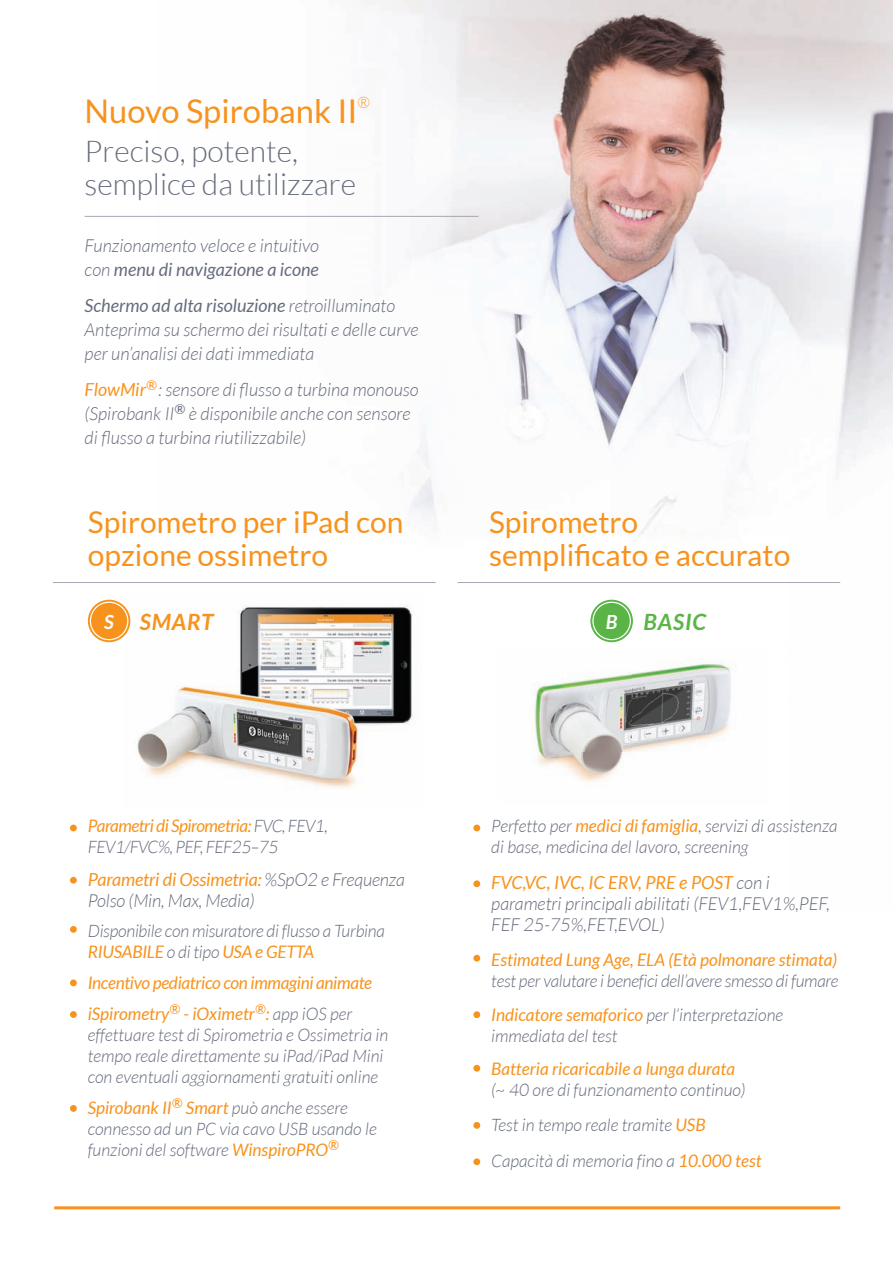
<style>
.page{position:relative;width:893px;height:1263px;background:#fff}
.page>*{position:absolute;margin:0;border:0;box-sizing:border-box;transform-origin:0 0}
.t1{font:32.7px "Lato";color:#f7931d}
.t2{font:30px/33px "Lato";color:#f7931d}
.t3{font:300 30px/32.7px "Lato";color:#666c7d}
.t4{font:italic 700 22.5px "Lato";letter-spacing:.04em;color:#f7931d}
.t5{font:italic 700 22.5px "Lato";letter-spacing:.04em;color:#5ab546}
.t6{font:italic 300 18px/24px "Lato";color:#666c7d}
.t7{font:italic 300 17.25px/21px "Lato";color:#666c7d}
.t8{font:italic 17.25px "Lato";color:#f7931d}
.t9{font:italic 17.25px/30.9px "Lato";letter-spacing:-.02em;color:#f7931d}
.t10{font:italic 300 17.25px/21px "Lato";letter-spacing:-.03em;color:#666c7d}
.t11{font:300 15.75px "Lato";color:#f7931d}
.s1{font-weight:400}
.s2{font-weight:400;color:#f7931d}
.s3{font-size:19.5px;color:#fff}
.s4{font-weight:300;color:#666c7d}
</style>
<div class="page">
<img style="left:156px;top:0;width:632px;height:643px">
<img style="left:788px;top:0;width:105px;height:583px">
<img style="left:123px;top:594px;width:302px;height:194px">
<hr style="left:85px;top:216px;width:393px;height:1px;background:#a6a7b2">
<hr style="left:54px;top:1206px;width:786px;height:3px;background:#f7931d">
<hr style="left:53px;top:582px;width:383px;height:1px;background:#a6a7b2">
<div style="left:70px;top:979px;width:7px;height:7px;background:#f7931d;border-radius:50%"></div>
<div style="left:70px;top:1011px;width:7px;height:7px;background:#f7931d;border-radius:50%"></div>
<div style="left:70px;top:1105px;width:7px;height:7px;background:#f7931d;border-radius:50%"></div>
<div style="left:70px;top:877px;width:7px;height:7px;background:#f7931d;border-radius:50%"></div>
<div style="left:70px;top:926px;width:7px;height:7px;background:#f7931d;border-radius:50%"></div>
<div style="left:70px;top:824px;width:7px;height:7px;background:#f7931d;border-radius:50%"></div>
<svg style="left:88px;top:600px;width:42px;height:42px"></svg>
<div style="left:90px;top:602px;width:38px;height:38px;border:1px solid #fff;border-radius:50%"></div>
<img style="left:534px;top:662px;width:197px;height:120px">
<hr style="left:457px;top:582px;width:383px;height:1px;background:#a6a7b2">
<div style="left:473px;top:1011px;width:7px;height:7px;background:#f7931d;border-radius:50%"></div>
<div style="left:473px;top:1065px;width:7px;height:7px;background:#f7931d;border-radius:50%"></div>
<div style="left:473px;top:1158px;width:7px;height:7px;background:#f7931d;border-radius:50%"></div>
<div style="left:473px;top:1122px;width:7px;height:7px;background:#f7931d;border-radius:50%"></div>
<div style="left:473px;top:880px;width:7px;height:7px;background:#f7931d;border-radius:50%"></div>
<div style="left:473px;top:955px;width:7px;height:6px;background:#f7931d;border-radius:50%"></div>
<svg style="left:590px;top:600px;width:43px;height:42px"></svg>
<div style="left:592px;top:602px;width:39px;height:38px;border:1px solid #fff;border-radius:50%"></div>
<div style="left:473px;top:824px;width:7px;height:7px;background:#f7931d;border-radius:50%"></div>
<h1 class="t1" style="left:85px;top:93px;width:274px">Nuovo Spirobank II</h1>
<p class="t11" style="left:358px;top:94px;width:14px">®</p>
<h2 class="t3" style="left:85px;top:135px;width:273px">Preciso, potente, semplice da utilizzare</h2>
<p class="t6" style="left:85px;top:234px;width:236px">Funzionamento veloce e intuitivo con <span class="s1">menu di navigazione a icone</span></p>
<p class="t6" style="left:85px;top:294px;width:336px"><span class="s1">Schermo ad alta risoluzione</span> retroilluminato<br>Anteprima su schermo dei risultati e delle curve per un’analisi dei dati immediata</p>
<p class="t6" style="left:85px;top:378px;width:336px"><span class="s2">FlowMir</span><sup>®</sup>: sensore di flusso a turbina monouso (Spirobank II<sup>®</sup> è disponibile anche con sensore di flusso a turbina riutilizzabile)</p>
<h2 class="t2" style="left:88px;top:506px;width:317px">Spirometro per iPad con opzione ossimetro</h2>
<h3 class="t4" style="left:104px;top:609px;width:111px"><span class="s3">S</span> SMART</h3>
<h2 class="t2" style="left:489px;top:506px;width:303px">Spirometro semplificato e accurato</h2>
<h3 class="t5" style="left:606px;top:609px;width:102px"><span class="s3">B</span> BASIC</h3>
<p class="t10" style="left:88px;top:816px;width:241px"><span class="s2">Parametri di Spirometria:</span> FVC, FEV1,<br>FEV1/FVC%, PEF, FEF25–75</p>
<p class="t6" style="left:88px;top:869px;width:319px;line-height:21px"><span class="s2">Parametri di Ossimetria:</span> %SpO2 e Frequenza<br>Polso (Min, Max, Media)</p>
<p class="t7" style="left:88px;top:921px;width:299px">Disponibile con misuratore di flusso a Turbina<br><span class="s2">RIUSABILE</span> o di tipo <span class="s2">USA e GETTA</span></p>
<p class="t9" style="left:88px;top:968px;width:286px">Incentivo pediatrico con immagini animate iSpirometry<sup>®</sup> - iOximetr<sup>®</sup>: <span class="s4">app iOS per</span></p>
<p class="t7" style="left:88px;top:1025px;width:302px">effettuare test di Spirometria e Ossimetria in tempo reale direttamente su iPad/iPad Mini con eventuali aggiornamenti gratuiti online</p>
<p class="t7" style="left:88px;top:1098px;width:290px"><span class="s2">Spirobank II</span><sup>®</sup> <span class="s2">Smart</span> può anche essere connesso ad un PC via cavo USB usando le funzioni del software <span class="s2">WinspiroPRO</span><sup>®</sup></p>
<p class="t7" style="left:491px;top:816px;width:348px">Perfetto per <span class="s2">medici di famiglia</span>, servizi di assistenza di base, medicina del lavoro, screening</p>
<p class="t6" style="left:491px;top:873px;width:340px;line-height:21px"><span class="s2">FVC,VC, IVC, IC ERV, PRE e POST</span> con i parametri principali abilitati (FEV1,FEV1%,PEF,<br>FEF 25-75%,FET,EVOL)</p>
<p class="t8" style="left:491px;top:950px;width:348px">Estimated Lung Age, ELA (Età polmonare stimata)</p>
<p class="t7" style="left:491px;top:971px;width:349px">test per valutare i benefici dell’avere smesso di fumare</p>
<p class="t7" style="left:491px;top:1005px;width:294px"><span class="s2">Indicatore semaforico</span> per l’interpretazione immediata del test</p>
<p class="t8" style="left:491px;top:1059px;width:245px">Batteria ricaricabile a lunga durata</p>
<p class="t7" style="left:491px;top:1080px;width:256px">(~ 40 ore di funzionamento continuo)</p>
<p class="t7" style="left:491px;top:1115px;width:216px">Test in tempo reale tramite <span class="s2">USB</span></p>
<p class="t7" style="left:491px;top:1151px;width:272px">Capacità di memoria fino a <span class="s2">10.000 test</span></p>
</div>
